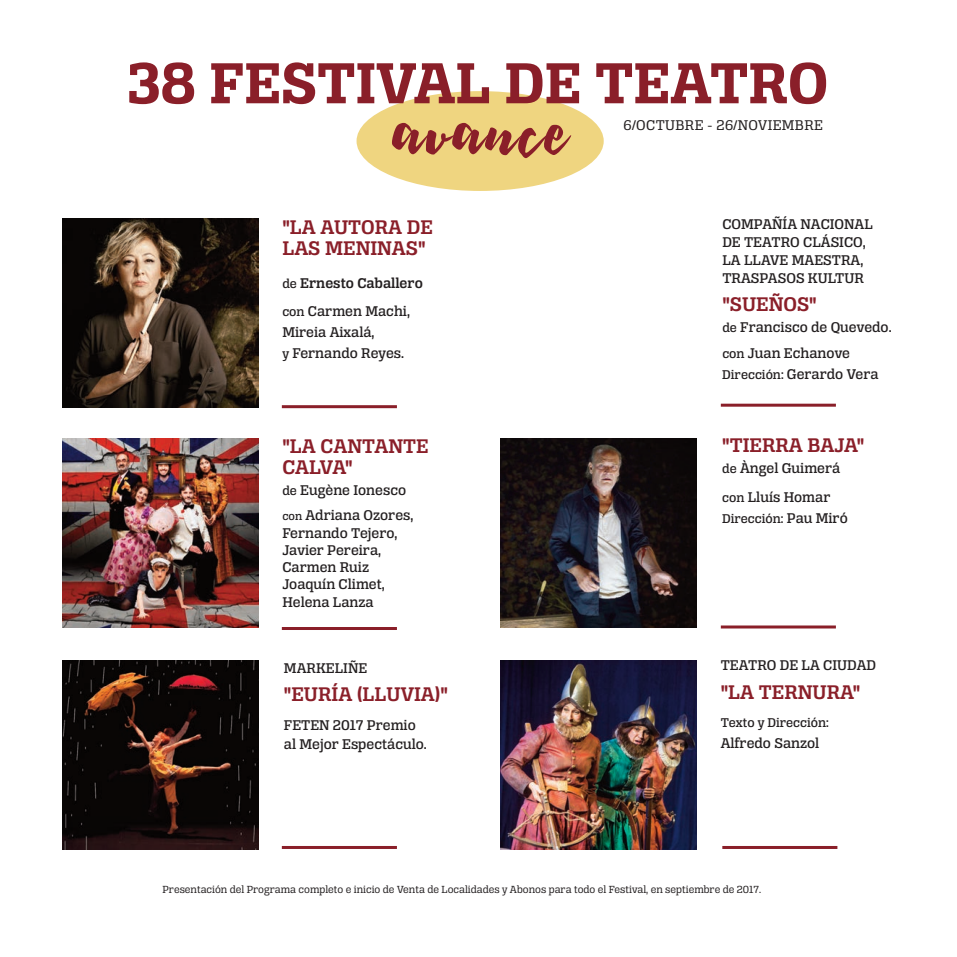
<style>
.page{position:relative;width:957px;height:957px;background:#fff}
.page>*{position:absolute;margin:0;border:0;box-sizing:border-box;transform-origin:0 0}
.t1{font:72px "Bolten";color:#8a1f29}
.t2{font:61.5px "Alianza Slab 700";color:#8a1f29}
.t3{font:21px/21px "Alianza Slab 600";color:#8a1f29}
.t4{font:15px/17.2px "Alianza Slab 500";color:#231f20}
.t5{font:15px "Alianza Slab 400";letter-spacing:.025em;color:#231f20}
.t6{font:15px "Alianza Slab 600";color:#231f20}
.t7{font:13.5px "Alianza Slab 500";color:#231f20}
.t8{font:10.95px "Alianza Slab 400";color:#231f20}
.s1{font-family:"Alianza Slab 500";font-size:13.5px}
.s2{font-size:13.5px}
.s3{font-size:12px}
.s4{font-size:15px}
</style>
<div class="page">
<svg style="left:356px;top:91px;width:247px;height:100px"></svg>
<img style="left:62px;top:439px;width:196px;height:188px">
<img style="left:500px;top:660px;width:196px;height:189px">
<img style="left:62px;top:218px;width:196px;height:189px">
<img style="left:500px;top:439px;width:196px;height:188px">
<img style="left:62px;top:660px;width:196px;height:189px">
<hr style="left:282px;top:405px;width:115px;height:3px;background:#8a1f29">
<hr style="left:282px;top:627px;width:115px;height:3px;background:#8a1f29">
<hr style="left:720px;top:403px;width:115px;height:3px;background:#8a1f29">
<hr style="left:720px;top:625px;width:115px;height:3px;background:#8a1f29">
<hr style="left:282px;top:845px;width:115px;height:3px;background:#8a1f29">
<hr style="left:722px;top:845px;width:115px;height:3px;background:#8a1f29">
<h2 class="t2" style="left:127px;top:63px;width:702px">38 FESTIVAL DE TEATRO</h2>
<p class="t5" style="left:623px;top:120px;width:201px">6/OCTUBRE - 26/NOVIEMBRE</p>
<h1 class="t1" style="left:392px;top:87px;width:179px">avance</h1>
<h3 class="t3" style="left:282px;top:219px;width:152px">"LA AUTORA DE<br>LAS MENINAS"</h3>
<p class="t6" style="left:282px;top:278px;width:142px"><span class="s1">de</span> Ernesto Caballero</p>
<p class="t4" style="left:282px;top:302px;width:129px;line-height:21px"><span class="s2">con</span> Carmen Machi,<br>Mireia Aixalá,<br><span class="s2">y</span> Fernando Reyes.</p>
<h3 class="t3" style="left:282px;top:437px;width:148px">"LA CANTANTE<br>CALVA"</h3>
<p class="t4" style="left:282px;top:478px;width:132px;line-height:25.5px"><span class="s2">de</span> Eugène Ionesco <span class="s3">con</span> Adriana Ozores,</p>
<p class="t4" style="left:282px;top:525px;width:117px">Fernando Tejero,<br>Javier Pereira,<br>Carmen Ruiz<br>Joaquín Climet,<br>Helena Lanza</p>
<p class="t4" style="left:284px;top:660px;width:85px">MARKELIÑE</p>
<h3 class="t3" style="left:284px;top:686px;width:165px">"EURÍA (LLUVIA)"</h3>
<p class="t4" style="left:284px;top:716px;width:144px;line-height:19.5px">FETEN 2017 Premio al Mejor Espectáculo.</p>
<p class="t4" style="left:722px;top:216px;width:152px;line-height:18px">COMPAÑÍA NACIONAL<br>DE TEATRO CLÁSICO,<br>LA LLAVE MAESTRA,<br>TRASPASOS KULTUR</p>
<h3 class="t3" style="left:722px;top:296px;width:96px">"SUEÑOS"</h3>
<p class="t4" style="left:722px;top:316px;width:171px;line-height:25.5px"><span class="s2">de</span> Francisco de Quevedo. <span class="s2">con</span> Juan Echanove</p>
<p class="t4" style="left:722px;top:367px;width:158px"><span class="s2">Dirección:</span> Gerardo Vera</p>
<h3 class="t3" style="left:722px;top:437px;width:144px">"TIERRA BAJA"</h3>
<p class="t4" style="left:722px;top:456px;width:120px;line-height:28.5px"><span class="s2">de</span> Àngel Guimerá <span class="s2">con</span> Lluís Homar</p>
<p class="t7" style="left:722px;top:514px;width:127px">Dirección: <span class="s4">Pau Miró</span></p>
<p class="t4" style="left:720px;top:658px;width:157px">TEATRO DE LA CIUDAD</p>
<h3 class="t3" style="left:720px;top:683px;width:141px">"LA TERNURA"</h3>
<p class="t7" style="left:720px;top:718px;width:109px">Texto y Dirección:</p>
<p class="t4" style="left:720px;top:736px;width:100px">Alfredo Sanzol</p>
<p class="t8" style="left:162px;top:885px;width:600px">Presentación del Programa completo e inicio de Venta de Localidades y Abonos para todo el Festival, en septiembre de 2017.</p>
</div>
